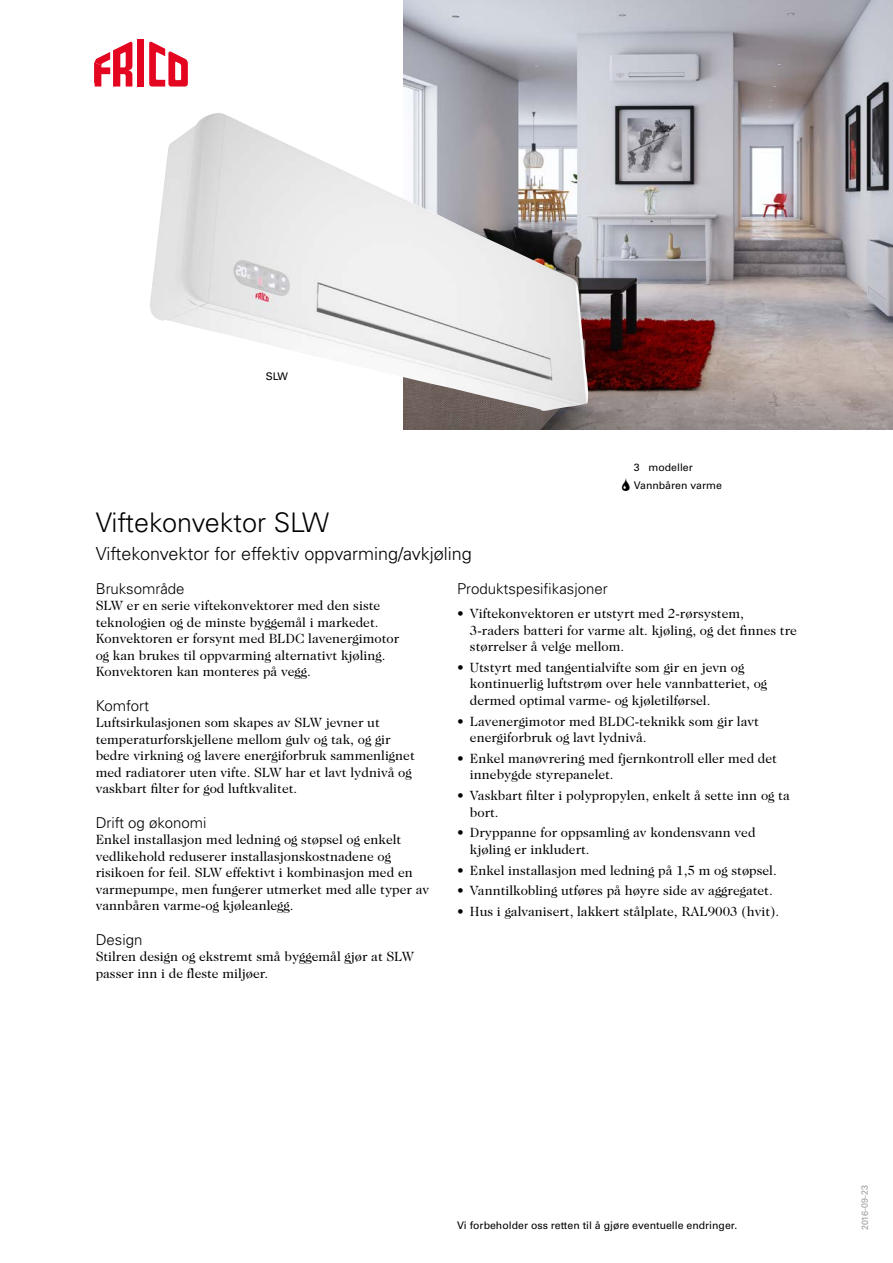
<style>
.page{position:relative;width:893px;height:1263px;background:#fff}
.page>*{position:absolute;margin:0;border:0;box-sizing:border-box;transform-origin:0 0}
.t1{font:300 27px "Univers";color:#000}
.t2{font:300 18px "Univers";color:#000}
.t3{font:300 15px "Univers";color:#000}
.t4{font:13.5px/16.5px "Caslon Two Twenty Four";color:#000}
.t5{font:10.5px "Univers";color:#000}
.t6{font:9px "Univers";color:#9d9d9c}
</style>
<div class="page">
<img style="left:404px;top:0;width:489px;height:429px">
<img style="left:150px;top:113px;width:439px;height:298px">
<div style="left:137px;top:39px;width:7px;height:48px;background:#e40520"></div>
<svg style="left:149px;top:41px;width:39px;height:46px"></svg>
<svg style="left:95px;top:41px;width:37px;height:46px"></svg>
<p class="t5" style="left:266px;top:370px;width:24px">SLW</p>
<h1 class="t1" style="left:96px;top:507px;width:235px">Viftekonvektor SLW</h1>
<p class="t5" style="left:634px;top:461px;width:60px">3 modeller</p>
<p class="t5" style="left:634px;top:479px;width:89px">Vannbåren varme</p>
<h2 class="t2" style="left:96px;top:542px;width:378px">Viftekonvektor for effektiv oppvarming/avkjøling</h2>
<p class="t3" style="left:457px;top:579px;width:152px">Produktspesifikasjoner</p>
<p class="t3" style="left:96px;top:579px;width:90px">Bruksområde</p>
<p class="t4" style="left:96px;top:597px;width:305px">SLW er en serie viftekonvektorer med den siste teknologien og de minste byggemål i markedet.<br>Konvektoren er forsynt med BLDC lavenergimotor og kan brukes til oppvarming alternativt kjøling.<br>Konvektoren kan monteres på vegg.</p>
<p class="t3" style="left:96px;top:696px;width:55px">Komfort</p>
<p class="t4" style="left:96px;top:714px;width:321px">Luftsirkulasjonen som skapes av SLW jevner ut temperaturforskjellene mellom gulv og tak, og gir bedre virkning og lavere energiforbruk sammenlignet med radiatorer uten vifte. SLW har et lavt lydnivå og vaskbart filter for god luftkvalitet.</p>
<p class="t3" style="left:96px;top:813px;width:112px">Drift og økonomi</p>
<p class="t4" style="left:96px;top:831px;width:335px">Enkel installasjon med ledning og støpsel og enkelt vedlikehold reduserer installasjonskostnadene og risikoen for feil. SLW effektivt i kombinasjon med en varmepumpe, men fungerer utmerket med alle typer av vannbåren varme-og kjøleanlegg.</p>
<p class="t3" style="left:96px;top:930px;width:48px">Design</p>
<p class="t4" style="left:96px;top:948px;width:320px">Stilren design og ekstremt små byggemål gjør at SLW passer inn i de fleste miljøer.</p>
<p class="t4" style="left:470px;top:605px;width:329px;text-indent:-13px">• Viftekonvektoren er utstyrt med 2-rørsystem,<br>3-raders batteri for varme alt. kjøling, og det finnes tre størrelser å velge mellom.</p>
<p class="t4" style="left:470px;top:659px;width:299px;text-indent:-13px">• Utstyrt med tangentialvifte som gir en jevn og kontinuerlig luftstrøm over hele vannbatteriet, og dermed optimal varme- og kjøletilførsel.</p>
<p class="t4" style="left:470px;top:713px;width:291px;text-indent:-13px">• Lavenergimotor med BLDC-teknikk som gir lavt energiforbruk og lavt lydnivå.</p>
<p class="t4" style="left:470px;top:750px;width:309px;text-indent:-13px">• Enkel manøvrering med fjernkontroll eller med det innebygde styrepanelet.</p>
<p class="t4" style="left:470px;top:787px;width:321px;text-indent:-13px">• Vaskbart filter i polypropylen, enkelt å sette inn og ta bort.</p>
<p class="t4" style="left:470px;top:824px;width:287px;text-indent:-13px">• Dryppanne for oppsamling av kondensvann ved kjøling er inkludert.</p>
<p class="t4" style="left:457px;top:861px;width:321px">• Enkel installasjon med ledning på 1,5 m og støpsel.</p>
<p class="t4" style="left:457px;top:882px;width:317px">• Vanntilkobling utføres på høyre side av aggregatet.</p>
<p class="t4" style="left:457px;top:903px;width:324px">• Hus i galvanisert, lakkert stålplate, RAL9003 (hvit).</p>
<p class="t5" style="left:457px;top:1218px;width:282px">Vi forbeholder oss retten til å gjøre eventuelle endringer.</p>
<p class="t6" style="left:860px;top:1230px;width:47px;rotate:-91deg">2016-09-23</p>
</div>
